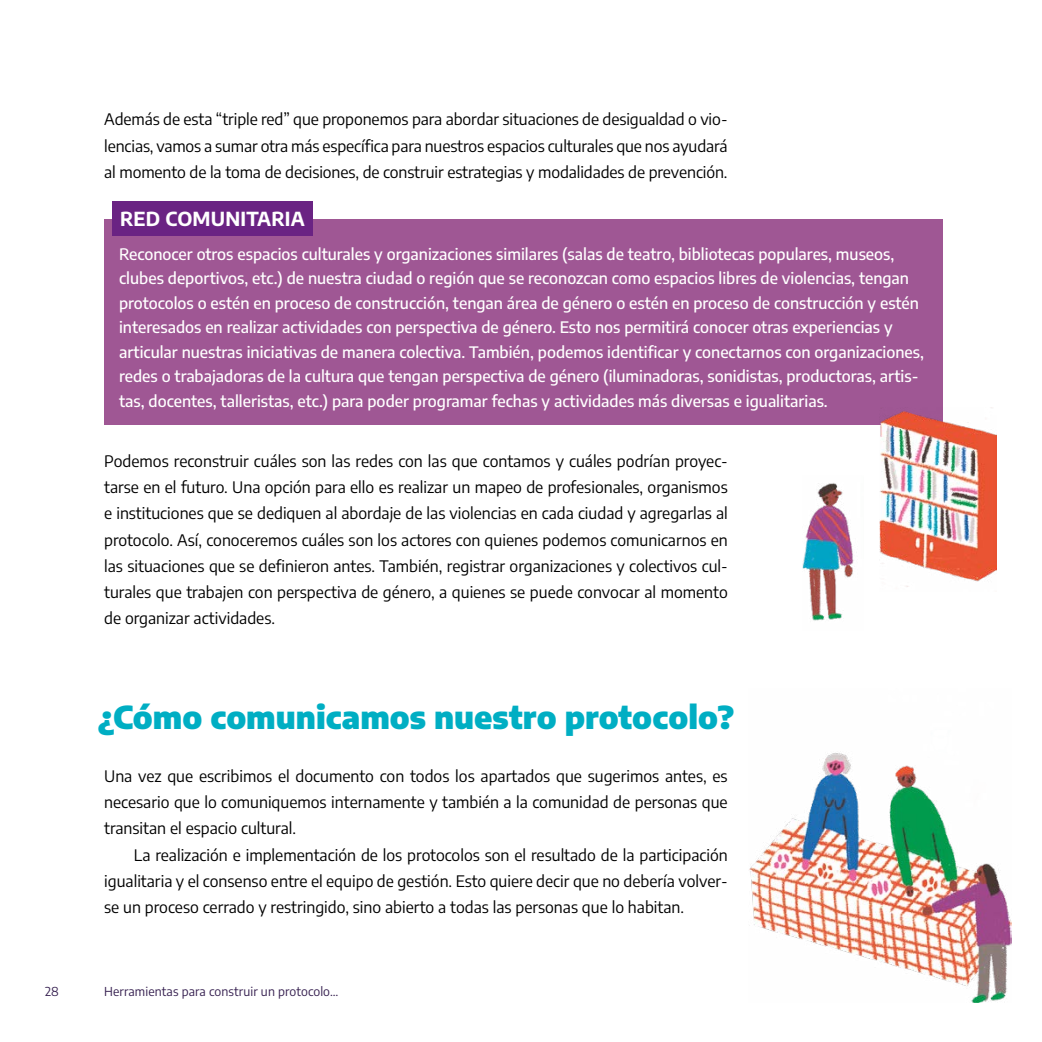
<style>
.page{position:relative;width:1042px;height:1042px;background:#fff}
.page>*{position:absolute;margin:0;border:0;box-sizing:border-box;transform-origin:0 0}
.t1{font:900 31.5px "Encode Sans";color:#00aec3}
.t2{font:700 19.25px "Encode Sans";letter-spacing:.01em;color:#fff}
.t3{font:15.75px/26.2px "Encode Sans";color:#000;text-align:justify}
.t4{font:500 15.75px/24.5px "Encode Sans";color:#fff}
.t5{font:12.25px "Encode Sans";letter-spacing:.01em;color:#362050}
</style>
<div class="page">
<div style="left:104px;top:219px;width:839px;height:206px;background:#9f5794"></div>
<div style="left:112px;top:201px;width:201px;height:34px;background:#6a2383"></div>
<img style="left:879px;top:407px;width:118px;height:180px">
<img style="left:802px;top:483px;width:52px;height:138px">
<img style="left:749px;top:753px;width:263px;height:250px">
<p class="t5" style="left:45px;top:982px;width:15px">28</p>
<p class="t3" style="left:104px;top:106px;width:625px">Además de esta “triple red” que proponemos para abordar situaciones de desigualdad o vio&shy;lencias, vamos a sumar otra más específica para nuestros espacios culturales que nos ayudará al momento de la toma de decisiones, de construir estrategias y modalidades de prevención.</p>
<p class="t2" style="left:120px;top:205px;width:186px">RED COMUNITARIA</p>
<p class="t4" style="left:119px;top:241px;width:806px">Reconocer otros espacios culturales y organizaciones similares (salas de teatro, bibliotecas populares, museos, clubes deportivos, etc.) de nuestra ciudad o región que se reconozcan como espacios libres de violencias, tengan protocolos o estén en proceso de construcción, tengan área de género o estén en proceso de construcción y estén interesados en realizar actividades con perspectiva de género. Esto nos permitirá conocer otras experiencias y articular nuestras iniciativas de manera colectiva. También, podemos identificar y conectarnos con organizaciones, redes o trabajadoras de la cultura que tengan perspectiva de género (iluminadoras, sonidistas, productoras, artis&shy;tas, docentes, talleristas, etc.) para poder programar fechas y actividades más diversas e igualitarias.</p>
<p class="t3" style="left:104px;top:447px;width:625px">Podemos reconstruir cuáles son las redes con las que contamos y cuáles podrían proyec&shy;tarse en el futuro. Una opción para ello es realizar un mapeo de profesionales, organismos e instituciones que se dediquen al abordaje de las violencias en cada ciudad y agregarlas al protocolo. Así, conoceremos cuáles son los actores con quienes podemos comunicarnos en las situaciones que se definieron antes. También, registrar organizaciones y colectivos cul&shy;turales que trabajen con perspectiva de género, a quienes se puede convocar al momento de organizar actividades.</p>
<h1 class="t1" style="left:98px;top:696px;width:638px">¿Cómo comunicamos nuestro protocolo?</h1>
<p class="t3" style="left:104px;top:762px;width:625px">Una vez que escribimos el documento con todos los apartados que sugerimos antes, es necesario que lo comuniquemos internamente y también a la comunidad de personas que transitan el espacio cultural.</p>
<p class="t3" style="left:104px;top:841px;width:625px;text-indent:30px">La realización e implementación de los protocolos son el resultado de la participación igualitaria y el consenso entre el equipo de gestión. Esto quiere decir que no debería volver&shy;se un proceso cerrado y restringido, sino abierto a todas las personas que lo habitan.</p>
<p class="t5" style="left:104px;top:982px;width:236px">Herramientas para construir un protocolo…</p>
</div>
